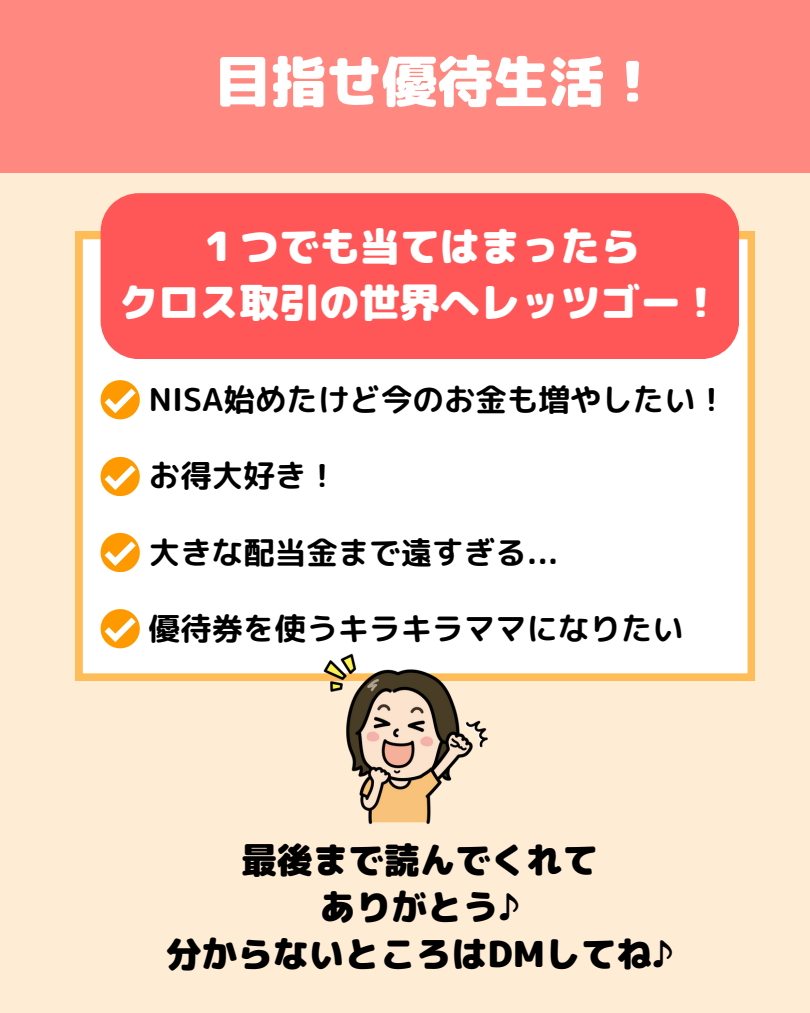
<style>
.page{position:relative;width:810px;height:1013px;background:#fff}
.page>*{position:absolute;margin:0;border:0;box-sizing:border-box;transform-origin:0 0}
.t1{font:55.7px "rounded mplus 1 p black";color:#fff}
.t2{font:40.2px "rounded mplus 1 p black";color:#fff}
.t3{font:35.7px "rounded mplus 1 p black";color:#000}
.t4{font:31.5px "rounded mplus 1 p bold";color:#000}
</style>
<div class="page">
<div style="left:0;top:0;width:810px;height:1012px;background:#ffecd5"></div>
<div style="left:0;top:0;width:810px;height:172px;background:#ff8881"></div>
<div style="left:75px;top:232px;width:680px;height:448px;background:#fff"></div>
<div style="left:101px;top:193px;width:638px;height:166px;background:#ff5757"></div>
<svg style="left:101px;top:380px;width:39px;height:39px"></svg>
<svg style="left:101px;top:457px;width:39px;height:39px"></svg>
<svg style="left:101px;top:533px;width:39px;height:39px"></svg>
<svg style="left:101px;top:609px;width:39px;height:39px"></svg>
<img style="left:315px;top:648px;width:180px;height:177px">
<p class="t1" style="left:215px;top:42px;width:447px">目指せ優待生活！</p>
<p class="t2" style="left:199px;top:218px;width:443px">１つでも当てはまったら</p>
<p class="t2" style="left:119px;top:274px;width:604px">クロス取引の世界へレッツゴー！</p>
<p class="t4" style="left:149px;top:377px;width:580px">NISA始めたけど今のお金も増やしたい！</p>
<p class="t4" style="left:149px;top:453px;width:190px">お得大好き！</p>
<p class="t4" style="left:149px;top:530px;width:411px">大きな配当金まで遠すぎる...</p>
<p class="t4" style="left:149px;top:606px;width:537px">優待券を使うキラキラママになりたい</p>
<p class="t3" style="left:242px;top:834px;width:358px">最後まで読んでくれて</p>
<p class="t3" style="left:320px;top:881px;width:201px">ありがとう♪</p>
<p class="t3" style="left:166px;top:929px;width:509px">分からないところはDMしてね♪</p>
</div>
